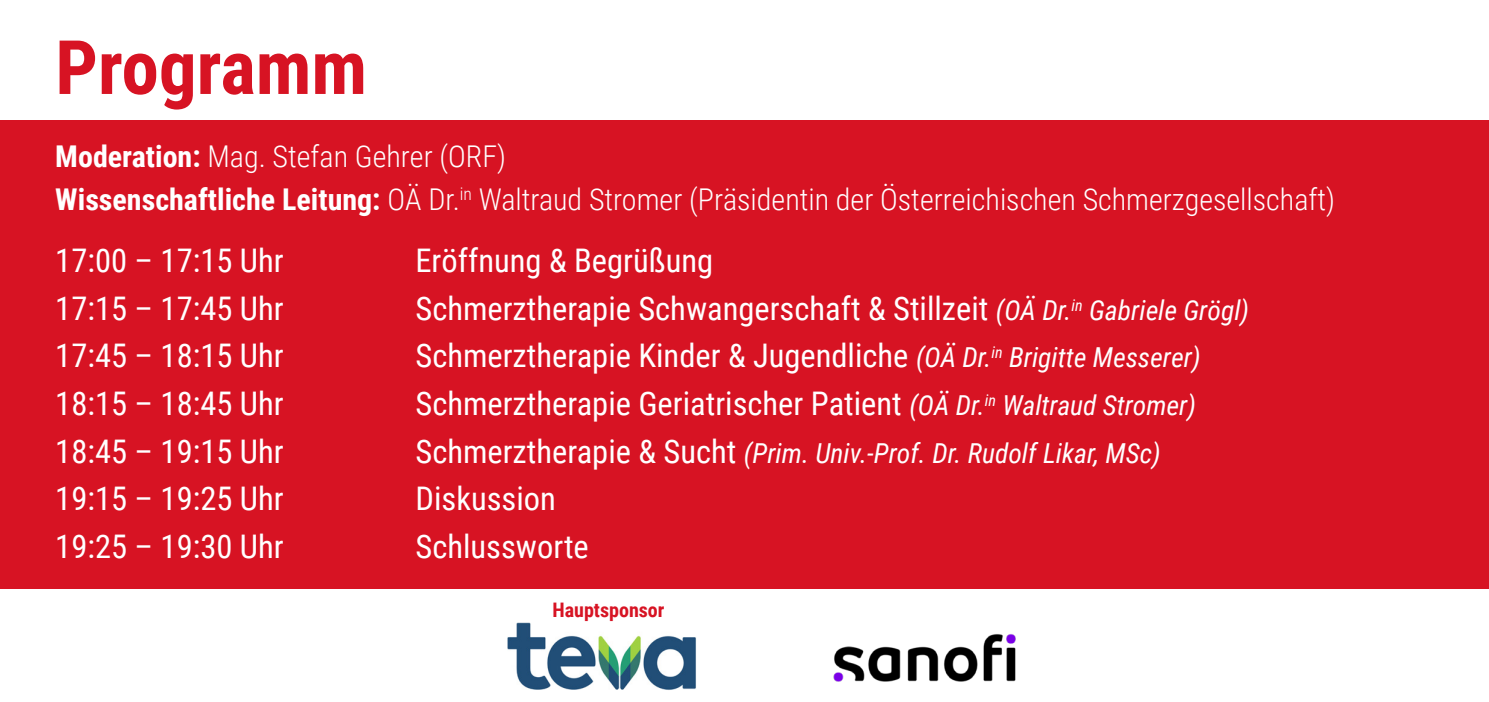
<style>
.page{position:relative;width:1489px;height:702px;background:#fff}
.page>*{position:absolute;margin:0;border:0;box-sizing:border-box;transform-origin:0 0}
.t1{font:700 75px "Roboto Condensed";color:#d71323}
.t2{font:32.5px "Roboto Condensed";color:#fff}
.t3{font:300 30px "Roboto Condensed";color:#fff}
.t4{font:italic 27.5px "Roboto Condensed";color:#fff}
.t5{font:700 20px "Roboto Condensed";color:#d71323}
.s1{font-weight:700}
.s2{font-style:italic;font-size:27.5px}
.s3{font-style:normal;font-size:32.5px}
</style>
<div class="page">
<div style="left:0;top:120px;width:1488px;height:468px;background:#d71323"></div>
<img style="left:833px;top:634px;width:183px;height:48px">
<img style="left:507px;top:623px;width:189px;height:67px">
<p class="t1" style="left:55px;top:15px;width:313px">Programm</p>
<p class="t3" style="left:55px;top:136px;width:452px"><span class="s1">Moderation:</span> Mag. Stefan Gehrer (ORF)</p>
<p class="t3" style="left:55px;top:178px;width:1281px"><span class="s1">Wissenschaftliche Leitung:</span> OÄ Dr.<sup>in</sup> Waltraud Stromer (Präsidentin der Österreichischen Schmerzgesellschaft)</p>
<p class="t2" style="left:55px;top:238px;width:230px">17:00 – 17:15 Uhr</p>
<p class="t2" style="left:415px;top:238px;width:299px">Eröffnung &amp; Begrüßung</p>
<p class="t2" style="left:55px;top:285px;width:230px">17:15 – 17:45 Uhr</p>
<p class="t2" style="left:415px;top:285px;width:835px">Schmerztherapie Schwangerschaft &amp; Stillzeit <span class="s2">(OÄ Dr.</span><sup>in</sup> <span class="s2">Gabriele Grögl)</span></p>
<p class="t2" style="left:55px;top:333px;width:230px">17:45 – 18:15 Uhr</p>
<p class="t2" style="left:415px;top:333px;width:786px">Schmerztherapie Kinder &amp; Jugendliche <span class="s2">(OÄ Dr.</span><sup>in</sup> <span class="s2">Brigitte Messerer)</span></p>
<p class="t2" style="left:55px;top:380px;width:230px">18:15 – 18:45 Uhr</p>
<p class="t2" style="left:415px;top:380px;width:782px">Schmerztherapie Geriatrischer Patient <span class="s2">(OÄ Dr.</span><sup>in</sup> <span class="s2">Waltraud Stromer)</span></p>
<p class="t2" style="left:55px;top:428px;width:230px">18:45 – 19:15 Uhr</p>
<p class="t4" style="left:415px;top:433px;width:746px"><span class="s3">Schmerztherapie &amp; Sucht</span> (Prim. Univ.-Prof. Dr. Rudolf Likar, MSc)</p>
<p class="t2" style="left:55px;top:475px;width:230px">19:15 – 19:25 Uhr</p>
<p class="t2" style="left:415px;top:475px;width:142px">Diskussion</p>
<p class="t2" style="left:55px;top:523px;width:230px">19:25 – 19:30 Uhr</p>
<p class="t2" style="left:415px;top:523px;width:175px">Schlussworte</p>
<p class="t5" style="left:552px;top:595px;width:114px">Hauptsponsor</p>
</div>
